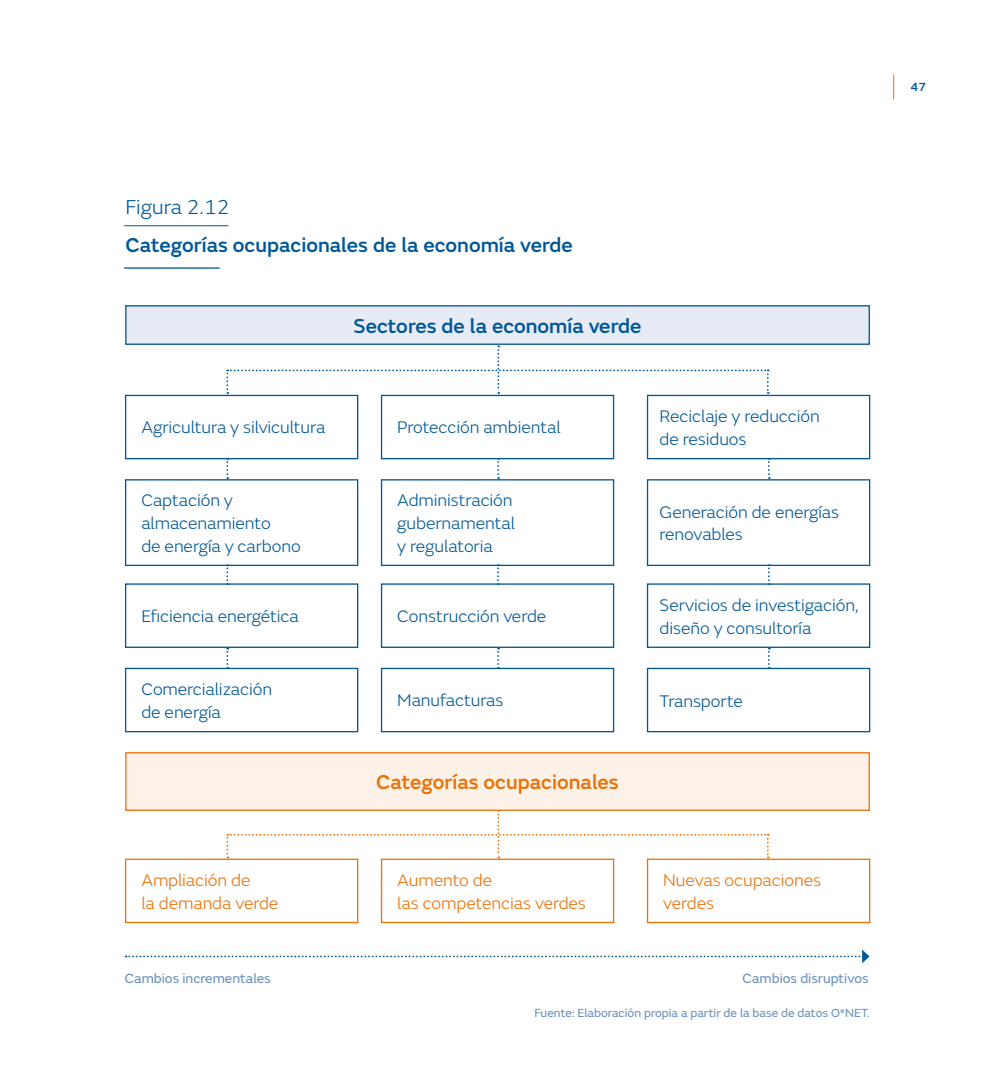
<style>
.page{position:relative;width:993px;height:1092px;background:#fff}
.page>*{position:absolute;margin:0;border:0;box-sizing:border-box;transform-origin:0 0}
.t1{font:500 21px "FS Emeric";color:#005795}
.t2{font:500 21px "FS Emeric";color:#ed7004}
.t3{font:300 21px "FS Emeric";color:#005795}
.t4{font:300 17.5px/22.8px "FS Emeric";letter-spacing:-.005em;color:#005795}
.t5{font:300 17.5px/22.8px "FS Emeric";letter-spacing:-.005em;color:#ed7004}
.t6{font:14px "FS Emeric";color:#688fbe}
.t7{font:12.25px "FS Emeric";color:#688fbe}
.t8{font:500 12.25px "FS Emeric";color:#005795}
</style>
<div class="page">
<hr style="left:124px;top:225px;width:104px;height:1px;background:#005795">
<hr style="left:124px;top:267px;width:96px;height:2px;background:#005795">
<svg style="left:226px;top:459px;width:2px;height:20px"></svg>
<svg style="left:497px;top:459px;width:2px;height:20px"></svg>
<svg style="left:767px;top:459px;width:2px;height:20px"></svg>
<svg style="left:226px;top:566px;width:2px;height:16px"></svg>
<svg style="left:497px;top:566px;width:2px;height:16px"></svg>
<svg style="left:768px;top:566px;width:1px;height:16px"></svg>
<svg style="left:226px;top:648px;width:2px;height:17px"></svg>
<svg style="left:497px;top:648px;width:2px;height:17px"></svg>
<div style="left:125px;top:858px;width:233px;height:65px;border:1px solid #ed7004"></div>
<div style="left:125px;top:395px;width:233px;height:64px;border:1px solid #005795"></div>
<div style="left:125px;top:479px;width:233px;height:87px;border:1px solid #005795"></div>
<div style="left:125px;top:583px;width:233px;height:65px;border:1px solid #005795"></div>
<div style="left:125px;top:667px;width:233px;height:65px;border:1px solid #005795"></div>
<div style="left:381px;top:858px;width:233px;height:65px;border:1px solid #ed7004"></div>
<div style="left:381px;top:395px;width:233px;height:64px;border:1px solid #005795"></div>
<div style="left:381px;top:479px;width:233px;height:87px;border:1px solid #005795"></div>
<div style="left:381px;top:583px;width:233px;height:65px;border:1px solid #005795"></div>
<div style="left:381px;top:667px;width:233px;height:65px;border:1px solid #005795"></div>
<div style="left:646px;top:858px;width:224px;height:65px;border:1px solid #ed7004"></div>
<div style="left:646px;top:395px;width:224px;height:64px;border:1px solid #005795"></div>
<div style="left:646px;top:479px;width:224px;height:87px;border:1px solid #005795"></div>
<div style="left:646px;top:583px;width:224px;height:65px;border:1px solid #005795"></div>
<div style="left:646px;top:667px;width:224px;height:65px;border:1px solid #005795"></div>
<div style="left:126px;top:306px;width:743px;height:38px;background:#e6ebf5"></div>
<div style="left:125px;top:305px;width:744px;height:40px;border:1px solid #005795"></div>
<div style="left:126px;top:752px;width:743px;height:58px;background:#fef2e8"></div>
<div style="left:125px;top:752px;width:744px;height:58px;border:1px solid #ed7004"></div>
<svg style="left:226px;top:345px;width:542px;height:49px"></svg>
<svg style="left:226px;top:809px;width:542px;height:49px"></svg>
<svg style="left:126px;top:949px;width:743px;height:14px"></svg>
<p class="t8" style="left:910px;top:78px;width:17px">47</p>
<p class="t3" style="left:126px;top:193px;width:105px">Figura 2.12</p>
<p class="t1" style="left:126px;top:230px;width:448px">Categorías ocupacionales de la economía verde</p>
<p class="t1" style="left:353px;top:310px;width:289px">Sectores de la economía verde</p>
<p class="t4" style="left:141px;top:415px;width:185px">Agricultura y silvicultura</p>
<p class="t4" style="left:397px;top:415px;width:165px">Protección ambiental</p>
<p class="t4" style="left:659px;top:404px;width:162px">Reciclaje y reducción de residuos</p>
<p class="t4" style="left:141px;top:488px;width:161px">Captación y almacenamiento<br>de energía y carbono</p>
<p class="t4" style="left:397px;top:488px;width:119px">Administración gubernamental y regulatoria</p>
<p class="t4" style="left:659px;top:499px;width:181px">Generación de energías renovables</p>
<p class="t4" style="left:141px;top:604px;width:159px">Eficiencia energética</p>
<p class="t4" style="left:397px;top:604px;width:150px">Construcción verde</p>
<p class="t4" style="left:659px;top:593px;width:200px">Servicios de investigación, diseño y consultoría</p>
<p class="t4" style="left:141px;top:677px;width:132px">Comercialización de energía</p>
<p class="t4" style="left:397px;top:688px;width:108px">Manufacturas</p>
<p class="t4" style="left:659px;top:688px;width:85px">Transporte</p>
<p class="t2" style="left:376px;top:766px;width:244px">Categorías ocupacionales</p>
<p class="t5" style="left:141px;top:868px;width:138px">Ampliación de<br>la demanda verde</p>
<p class="t5" style="left:397px;top:868px;width:190px">Aumento de<br>las competencias verdes</p>
<p class="t5" style="left:663px;top:868px;width:159px">Nuevas ocupaciones verdes</p>
<p class="t6" style="left:125px;top:968px;width:147px">Cambios incrementales</p>
<p class="t6" style="left:742px;top:968px;width:127px">Cambios disruptivos</p>
<p class="t7" style="left:534px;top:1004px;width:337px">Fuente: Elaboración propia a partir de la base de datos O*NET.</p>
</div>
